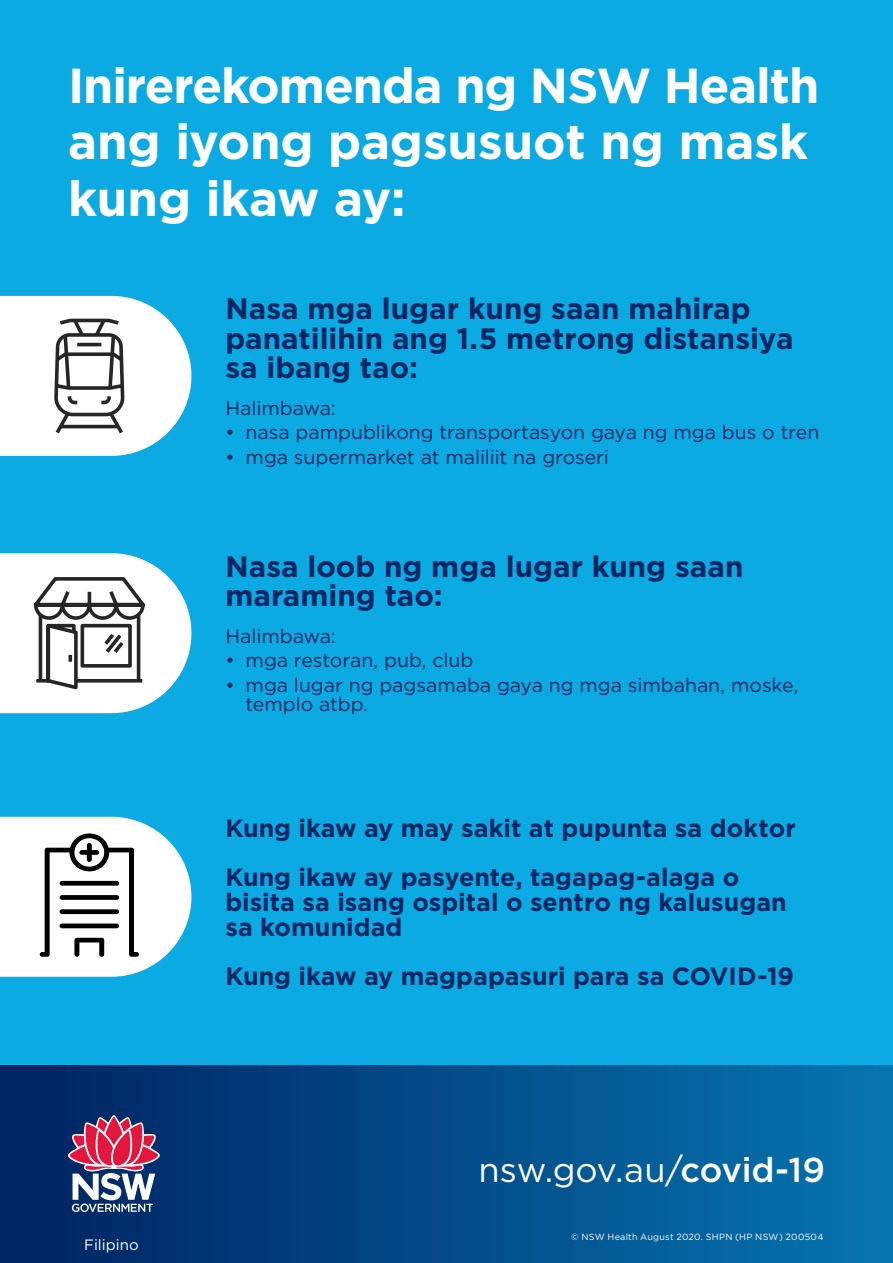
<style>
.page{position:relative;width:893px;height:1263px;background:#0baae2}
.page>*{position:absolute;margin:0;border:0;box-sizing:border-box;transform-origin:0 0}
.t1{font:700 49.05px/56.4px "Gotham";letter-spacing:-.015em;color:#fff}
.t2{font:34.5px "Gotham";color:#fff}
.t3{font:700 29.4px/29.4px "Gotham";color:#002664}
.t4{font:700 24.9px/49.2px "Gotham";color:#002664}
.t5{font:19.5px/19.5px "Gotham";letter-spacing:-.005em;color:#002664}
.t6{font:15px "Gotham";letter-spacing:.005em;color:#fff}
.t7{font:9px "Gotham";letter-spacing:.025em;color:#fff}
.s1{font-weight:500}
</style>
<div class="page">
<div style="left:0;top:1065px;width:893px;height:198px;background:linear-gradient(to right,#002260,#0675af)"></div>
<svg style="left:0;top:296px;width:191px;height:160px;background:#d7e5ea"></svg>
<svg style="left:0;top:553px;width:191px;height:160px;background:#cedce1"></svg>
<svg style="left:0;top:817px;width:191px;height:160px;background:#cddbe0"></svg>
<svg style="left:68px;top:1115px;width:92px;height:97px;background:#8b6288"></svg>
<h1 class="t1" style="left:68px;top:57px;width:753px">Inirerekomenda ng NSW Health ang iyong pagsusuot ng mask kung ikaw ay:</h1>
<h3 class="t3" style="left:225px;top:294px;width:570px">Nasa mga lugar kung saan mahirap panatilihin ang 1.5 metrong distansiya sa ibang tao:</h3>
<p class="t5" style="left:225px;top:398px;width:112px">Halimbawa:</p>
<p class="t5" style="left:225px;top:422px;width:595px">• nasa pampublikong transportasyon gaya ng mga bus o tren</p>
<p class="t5" style="left:225px;top:447px;width:385px">• mga supermarket at maliliit na groseri</p>
<h3 class="t3" style="left:225px;top:551px;width:519px">Nasa loob ng mga lugar kung saan maraming tao:</h3>
<p class="t5" style="left:225px;top:626px;width:112px">Halimbawa:</p>
<p class="t5" style="left:225px;top:650px;width:249px">• mga restoran, pub, club</p>
<p class="t5" style="left:246px;top:675px;width:554px;text-indent:-20px">• mga lugar ng pagsamaba gaya ng mga simbahan, moske, templo atbp.</p>
<p class="t4" style="left:225px;top:803px;width:572px">Kung ikaw ay may sakit at pupunta sa doktor<br>Kung ikaw ay pasyente, tagapag-alaga o</p>
<p class="t4" style="left:225px;top:889px;width:563px;line-height:24.9px">bisita sa isang ospital o sentro ng kalusugan sa komunidad</p>
<p class="t4" style="left:225px;top:951px;width:570px">Kung ikaw ay magpapasuri para sa COVID-19</p>
<p class="t6" style="left:84px;top:1235px;width:56px">Filipino</p>
<h2 class="t2" style="left:478px;top:1148px;width:348px">nsw.gov.au/<span class="s1">covid-19</span></h2>
<p class="t7" style="left:571px;top:1231px;width:254px">© NSW Health August 2020. SHPN (HP NSW) 200504</p>
</div>
